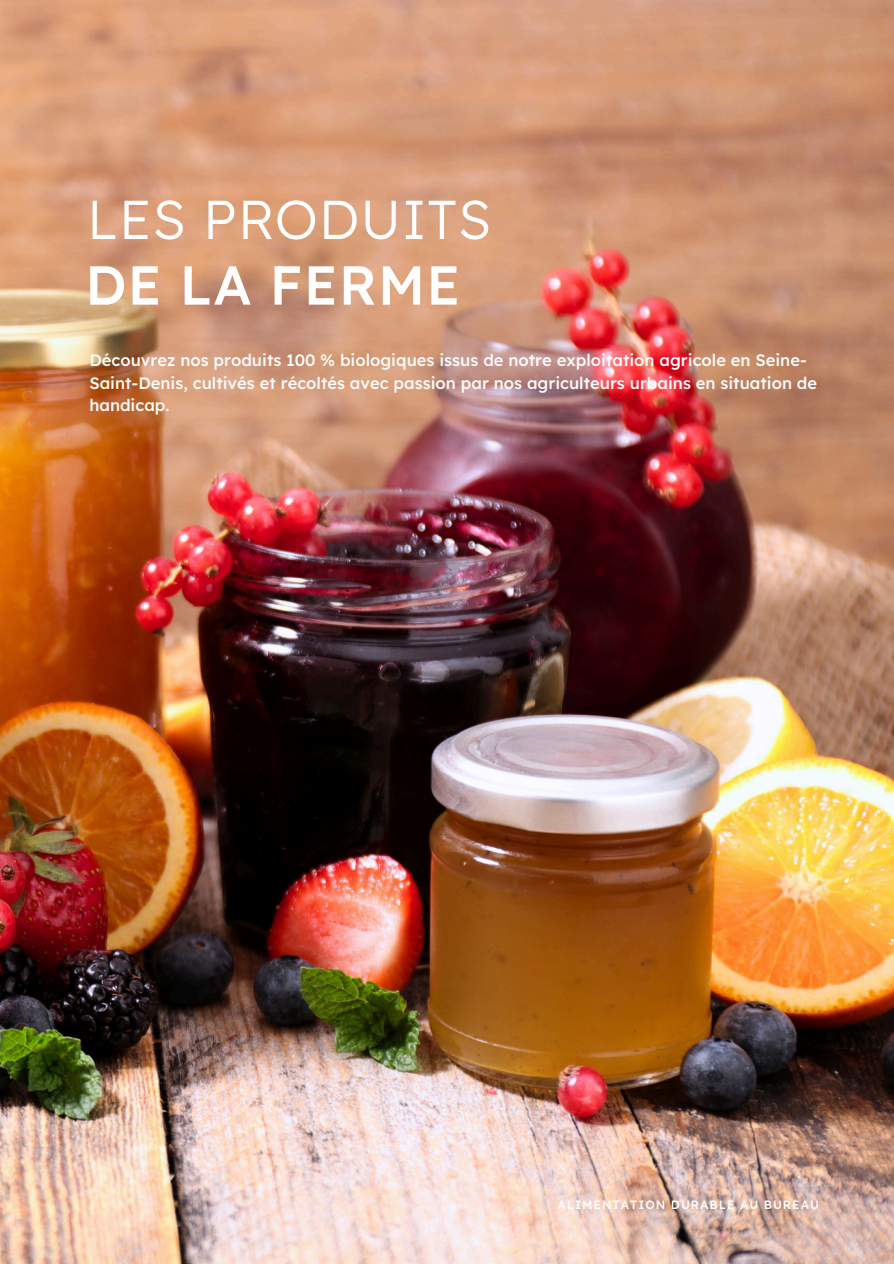
<style>
.page{position:relative;width:894px;height:1264px;background:#fff}
.page>*{position:absolute;margin:0;border:0;box-sizing:border-box;transform-origin:0 0}
.t1{font:300 54.75px "Lexend";letter-spacing:.015em;color:#fff}
.t2{font:500 54.75px "Lexend";letter-spacing:.015em;color:#fff}
.t3{font:500 16.5px/22.5px "Lexend";color:#fcfcfc}
.t4{font:500 12px "Lexend";letter-spacing:.08em;color:#fff}
</style>
<div class="page">
<img style="left:0;top:0;width:893px;height:1263px">
<h1 class="t1" style="left:87px;top:180px;width:405px">LES PRODUITS</h1>
<h1 class="t2" style="left:85px;top:244px;width:376px">DE LA FERME</h1>
<p class="t3" style="left:89px;top:348px;width:729px">Découvrez nos produits 100 % biologiques issus de notre exploitation agricole en Seine-<br>Saint-Denis, cultivés et récoltés avec passion par nos agriculteurs urbains en situation de handicap.</p>
<p class="t4" style="left:557px;top:1196px;width:263px">ALIMENTATION DURABLE AU BUREAU</p>
</div>
